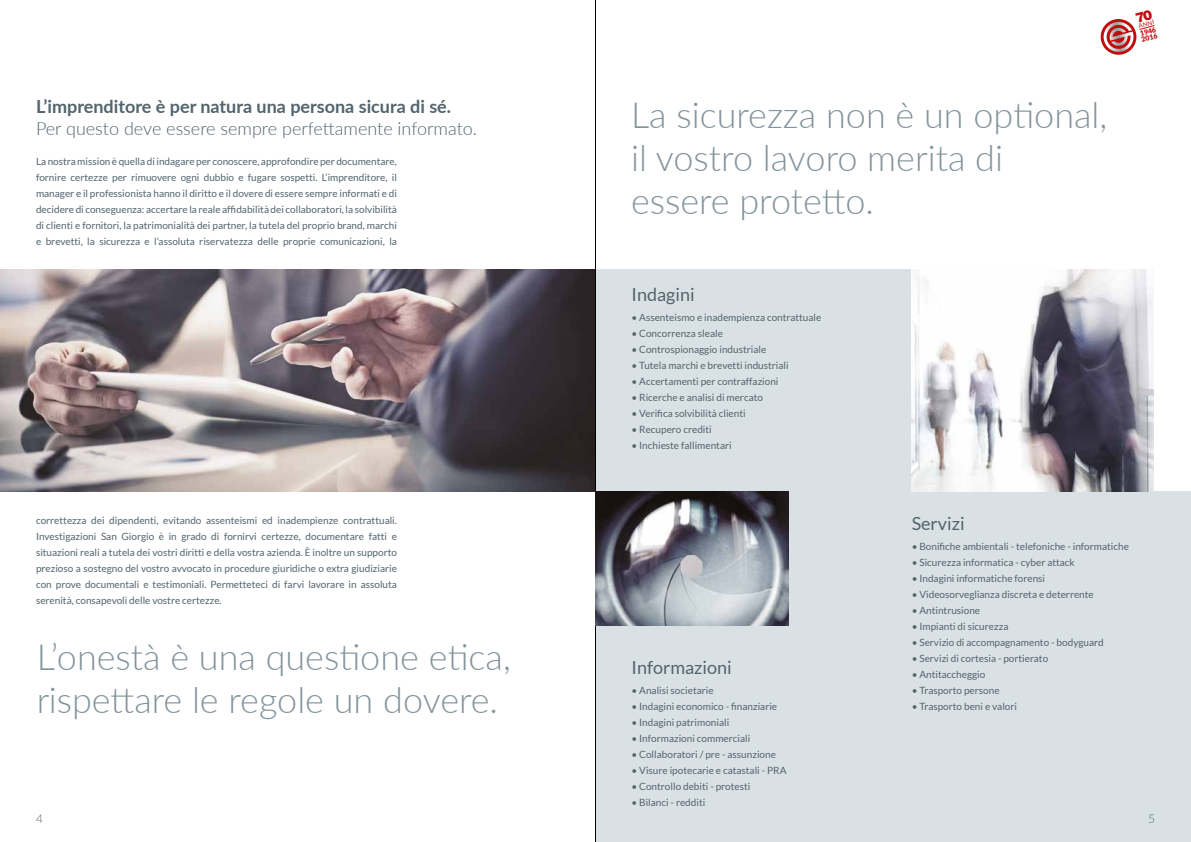
<style>
.page{position:relative;width:1191px;height:842px;background:#fff}
.page>*{position:absolute;margin:0;border:0;box-sizing:border-box;transform-origin:0 0}
.t1{font:300 36px/43.2px "Lato";color:#83949d}
.t2{font:300 18px "Lato";color:#52646d}
.t3{font:700 18px "Lato";color:#52646d}
.t4{font:18px "Lato";color:#52646d}
.t5{font:300 12px "Lato";color:#52646d}
.t6{font:10px/16px "Lato";color:#52646d;text-align:justify}
.t7{font:900 7px/5.6px "Lato";color:#c00d0e}
.t8{font:6.1px "Lato";color:#c00d0e}
</style>
<div class="page">
<div style="left:595px;top:270px;width:411px;height:572px;background:#dae1e5"></div>
<div style="left:595px;top:491px;width:596px;height:351px;background:#dae1e5"></div>
<img style="left:0;top:270px;width:595px;height:221px">
<hr style="left:595px;top:0;width:1px;height:842px;background:#000">
<img style="left:595px;top:491px;width:193px;height:134px">
<img style="left:911px;top:270px;width:242px;height:221px">
<svg style="left:1100px;top:19px;width:55px;height:36px"></svg>
<h2 class="t3" style="left:36px;top:93px;width:417px">L’imprenditore è per natura una persona sicura di sé.</h2>
<h2 class="t2" style="left:36px;top:116px;width:442px">Per questo deve essere sempre perfettamente informato.</h2>
<p class="t6" style="left:36px;top:154px;width:362px">La nostra mission è quella di indagare per conoscere, approfondire per documentare, fornire certezze per rimuovere ogni dubbio e fugare sospetti. L’imprenditore, il manager e il professionista hanno il diritto e il dovere di essere sempre informati e di decidere di conseguenza: accertare la reale affidabilità dei collaboratori, la solvibilità di clienti e fornitori, la patrimonialità dei partner, la tutela del proprio brand, marchi e brevetti, la sicurezza e l’assoluta riservatezza delle proprie comunicazioni, la</p>
<p class="t6" style="left:36px;top:512px;width:362px">correttezza dei dipendenti, evitando assenteismi ed inadempienze contrattuali.<br>Investigazioni San Giorgio è in grado di fornirvi certezze, documentare fatti e situazioni reali a tutela dei vostri diritti e della vostra azienda. È inoltre un supporto prezioso a sostegno del vostro avvocato in procedure giuridiche o extra giudiziarie con prove documentali e testimoniali. Permetteteci di farvi lavorare in assoluta serenità, consapevoli delle vostre certezze.</p>
<h1 class="t1" style="left:36px;top:634px;width:476px">L’onestà è una questione etica, rispettare le regole un dovere.</h1>
<h1 class="t1" style="left:631px;top:92px;width:478px">La sicurezza non è un optional, il vostro lavoro merita di essere protetto.</h1>
<h2 class="t4" style="left:631px;top:284px;width:65px">Indagini</h2>
<p class="t6" style="left:631px;top:309px;width:191px">• Assenteismo e inadempienza contrattuale</p>
<p class="t6" style="left:631px;top:325px;width:93px">• Concorrenza sleale</p>
<p class="t6" style="left:631px;top:341px;width:136px">• Controspionaggio industriale</p>
<p class="t6" style="left:631px;top:357px;width:159px">• Tutela marchi e brevetti industriali</p>
<p class="t6" style="left:631px;top:373px;width:148px">• Accertamenti per contraffazioni</p>
<p class="t6" style="left:631px;top:389px;width:133px">• Ricerche e analisi di mercato</p>
<p class="t6" style="left:631px;top:405px;width:116px">• Verifica solvibilità clienti</p>
<p class="t6" style="left:631px;top:421px;width:82px">• Recupero crediti</p>
<p class="t6" style="left:631px;top:437px;width:102px">• Inchieste fallimentari</p>
<p class="t8" style="left:1137px;top:23px;width:17px;rotate:-15deg">ANNI</p>
<p class="t7" style="left:1139px;top:31px;width:18px;rotate:-15deg">1946<br>2016</p>
<h2 class="t4" style="left:631px;top:657px;width:102px">Informazioni</h2>
<p class="t6" style="left:631px;top:682px;width:84px">• Analisi societarie</p>
<p class="t6" style="left:631px;top:698px;width:147px">• Indagini economico - finanziarie</p>
<p class="t6" style="left:631px;top:714px;width:99px">• Indagini patrimoniali</p>
<p class="t6" style="left:631px;top:730px;width:120px">• Informazioni commerciali</p>
<p class="t6" style="left:631px;top:746px;width:146px">• Collaboratori / pre - assunzione</p>
<p class="t6" style="left:631px;top:762px;width:156px">• Visure ipotecarie e catastali - PRA</p>
<p class="t6" style="left:631px;top:778px;width:120px">• Controllo debiti - protesti</p>
<p class="t6" style="left:631px;top:794px;width:75px">• Bilanci - redditi</p>
<h2 class="t4" style="left:911px;top:513px;width:54px">Servizi</h2>
<p class="t6" style="left:911px;top:538px;width:219px">• Bonifiche ambientali - telefoniche - informatiche</p>
<p class="t6" style="left:911px;top:554px;width:165px">• Sicurezza informatica - cyber attack</p>
<p class="t6" style="left:911px;top:570px;width:135px">• Indagini informatiche forensi</p>
<p class="t6" style="left:911px;top:586px;width:184px">• Videosorveglianza discreta e deterrente</p>
<p class="t6" style="left:911px;top:602px;width:70px">• Antintrusione</p>
<p class="t6" style="left:911px;top:618px;width:98px">• Impianti di sicurezza</p>
<p class="t6" style="left:911px;top:634px;width:194px">• Servizio di accompagnamento - bodyguard</p>
<p class="t6" style="left:911px;top:650px;width:138px">• Servizi di cortesia - portierato</p>
<p class="t6" style="left:911px;top:666px;width:75px">• Antitaccheggio</p>
<p class="t6" style="left:911px;top:682px;width:89px">• Trasporto persone</p>
<p class="t6" style="left:911px;top:698px;width:107px">• Trasporto beni e valori</p>
<p class="t5" style="left:36px;top:810px;width:8px">4</p>
<p class="t5" style="left:1148px;top:810px;width:8px">5</p>
</div>
